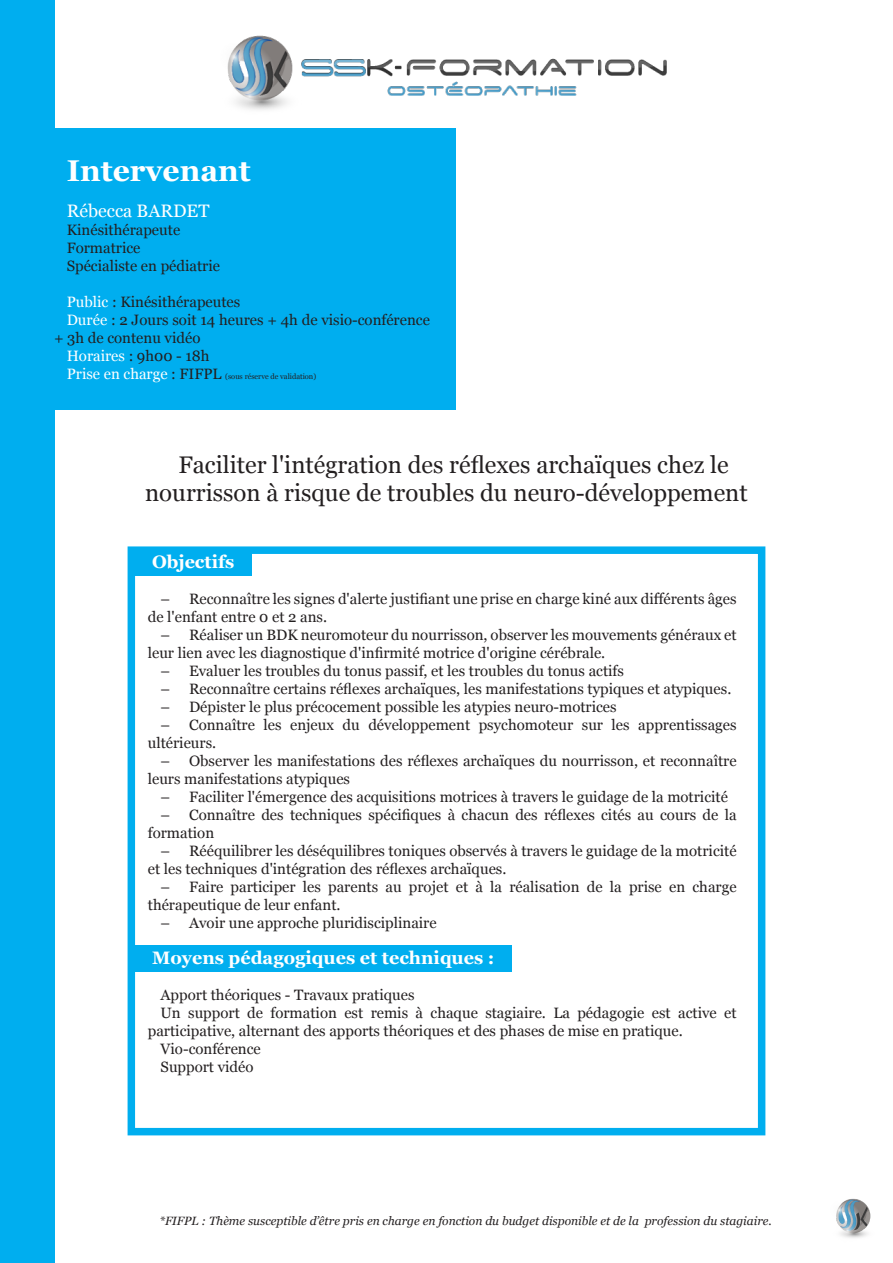
<style>
.page{position:relative;width:893px;height:1263px;background:#fff}
.page>*{position:absolute;margin:0;border:0;box-sizing:border-box;transform-origin:0 0}
.Equipe_péda{font:700 30px "Georgia";color:#fff}
.Titre_formation_2{font:24px/28.5px "Georgia";color:#231f20;text-align:center}
.TITRE_1{font:700 18px "Georgia";color:#fff}
.t1{font:18px "Georgia";color:#fff}
.t2{font:15px/18px "Georgia";color:#231f20}
.t3{font:italic 12px "Georgia";color:#231f20}
.t4{font:7.5px "Georgia";color:#231f20}
.s1{color:#fff}
.s2{font-size:15px;color:#fff}
.s3{font-size:15px}
</style>
<div class="page">
<div style="left:0;top:0;width:54px;height:1263px;background:#00aeef"></div>
<img style="left:836px;top:1198px;width:35px;height:40px">
<img style="left:227px;top:35px;width:440px;height:75px">
<div style="left:0;top:128px;width:455px;height:281px;background:#00aeef"></div>
<div style="left:135px;top:550px;width:116px;height:26px;background:#00aeef"></div>
<div style="left:135px;top:946px;width:376px;height:26px;background:#00aeef"></div>
<div style="left:128px;top:546px;width:637px;height:589px;border:8px solid #00aeef"></div>
<p class="Equipe_péda" style="left:67px;top:148px;width:186px">Intervenant</p>
<p class="t1" style="left:67px;top:198px;width:144px">Rébecca BARDET</p>
<p class="t2" style="left:67px;top:220px;width:115px">Kinésithérapeute</p>
<p class="t2" style="left:67px;top:238px;width:75px">Formatrice</p>
<p class="t2" style="left:67px;top:256px;width:155px">Spécialiste en pédiatrie</p>
<p class="t2" style="left:67px;top:292px;width:175px"><span class="s1">Public</span> : Kinésithérapeutes</p>
<p class="t2" style="left:54px;top:310px;width:377px;text-indent:13px"><span class="s1">Durée</span> : 2 Jours soit 14 heures + 4h de visio-conférence + 3h de contenu vidéo</p>
<p class="t2" style="left:67px;top:346px;width:144px"><span class="s1">Horaires</span> : 9h00 - 18h</p>
<p class="t4" style="left:67px;top:371px;width:251px"><span class="s2">Prise en charge</span> <span class="s3">: FIFPL</span> (sous réserve de validation)</p>
<p class="Titre_formation_2" style="left:145px;top:449px;width:604px">Faciliter l'intégration des réflexes archaïques chez le nourrisson à risque de troubles du neuro-développement</p>
<p class="TITRE_1" style="left:152px;top:548px;width:84px">Objectifs</p>
<p class="t2" style="left:148px;top:589px;width:590px;text-indent:13px">– Reconnaître les signes d'alerte justifiant une prise en charge kiné aux différents âges de l'enfant entre 0 et 2 ans.</p>
<p class="t2" style="left:148px;top:625px;width:590px;text-indent:13px">– Réaliser un BDK neuromoteur du nourrisson, observer les mouvements généraux et leur lien avec les diagnostique d'infirmité motrice d'origine cérébrale.</p>
<p class="t2" style="left:161px;top:661px;width:465px">– Evaluer les troubles du tonus passif, et les troubles du tonus actifs</p>
<p class="t2" style="left:161px;top:679px;width:572px">– Reconnaître certains réflexes archaïques, les manifestations typiques et atypiques.</p>
<p class="t2" style="left:161px;top:697px;width:458px">– Dépister le plus précocement possible les atypies neuro-motrices</p>
<p class="t2" style="left:148px;top:715px;width:590px;text-indent:13px">– Connaître les enjeux du développement psychomoteur sur les apprentissages ultérieurs.</p>
<p class="t2" style="left:148px;top:751px;width:590px;text-indent:13px">– Observer les manifestations des réflexes archaïques du nourrisson, et reconnaître leurs manifestations atypiques</p>
<p class="t2" style="left:161px;top:787px;width:569px">– Faciliter l'émergence des acquisitions motrices à travers le guidage de la motricité</p>
<p class="t2" style="left:148px;top:805px;width:590px;text-indent:13px">– Connaître des techniques spécifiques à chacun des réflexes cités au cours de la formation</p>
<p class="t2" style="left:148px;top:841px;width:590px;text-indent:13px">– Rééquilibrer les déséquilibres toniques observés à travers le guidage de la motricité et les techniques d'intégration des réflexes archaïques.</p>
<p class="t2" style="left:148px;top:877px;width:590px;text-indent:13px">– Faire participer les parents au projet et à la réalisation de la prise en charge thérapeutique de leur enfant.</p>
<p class="t2" style="left:161px;top:913px;width:278px">– Avoir une approche pluridisciplinaire</p>
<p class="TITRE_1" style="left:152px;top:944px;width:344px">Moyens pédagogiques et techniques :</p>
<p class="t2" style="left:161px;top:985px;width:256px">Apport théoriques - Travaux pratiques</p>
<p class="t2" style="left:148px;top:1003px;width:590px;text-indent:13px">Un support de formation est remis à chaque stagiaire. La pédagogie est active et participative, alternant des apports théoriques et des phases de mise en pratique.</p>
<p class="t2" style="left:161px;top:1039px;width:102px">Vio-conférence</p>
<p class="t2" style="left:161px;top:1057px;width:94px">Support vidéo</p>
<p class="t3" style="left:159px;top:1212px;width:614px">*FIFPL : Thème susceptible d’être pris en charge en fonction du budget disponible et de la profession du stagiaire.</p>
</div>
